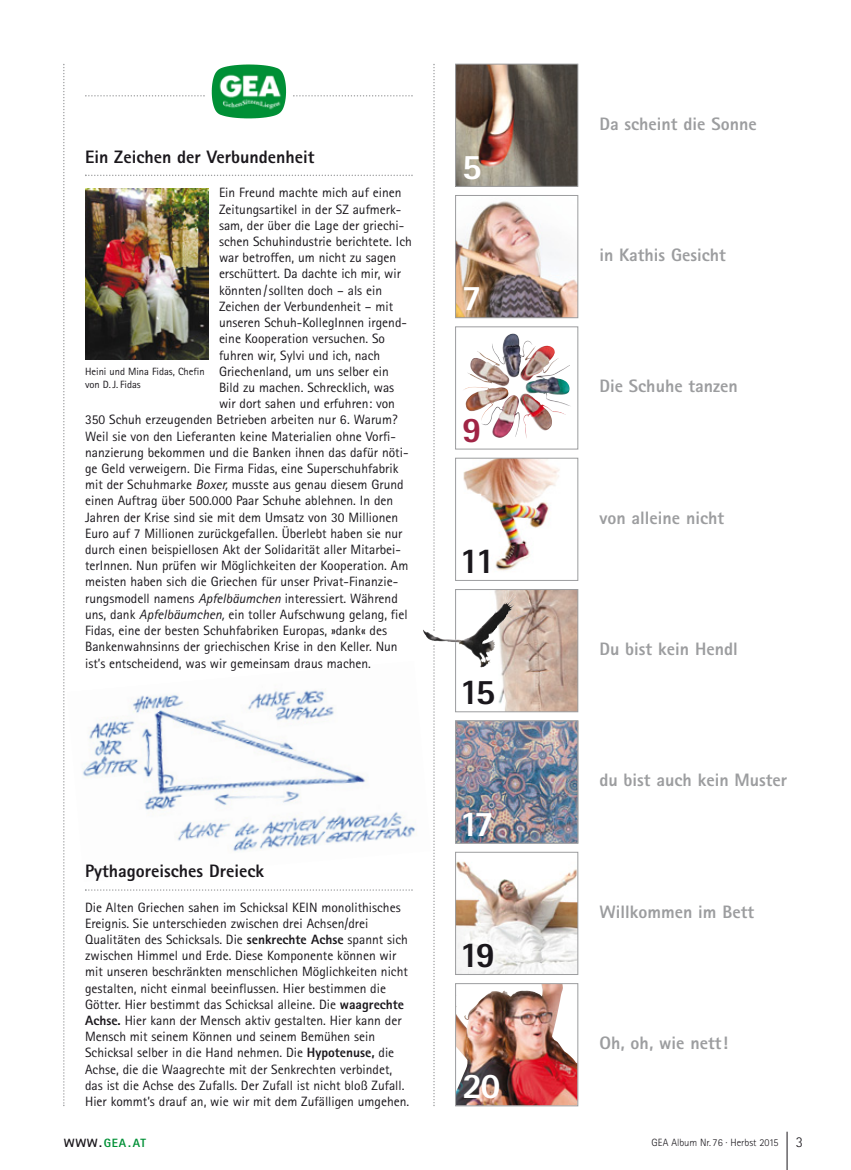
<style>
.page{position:relative;width:851px;height:1170px;background:#fff}
.page>*{position:absolute;margin:0;border:0;box-sizing:border-box;transform-origin:0 0}
.t1{font:800 36px "Rotis Sans Serif";color:#1a171c}
.t2{font:800 36px "Rotis Sans Serif";color:#fff}
.t3{font:800 36px "Rotis Sans Serif";color:#a02445}
.t4{font:800 18px "Rotis Sans Serif";color:#9c9d9f}
.t5{font:800 18px "Rotis Sans Serif";color:#1a171c}
.t6{font:13.5px/16.2px "Rotis Sans Serif";color:#1a171c}
.t7{font:800 12px "Rotis Sans Serif";letter-spacing:.055em;color:#009036}
.t8{font:10.5px/12.6px "Rotis Sans Serif";color:#1a171c}
.t9{font:300 10.5px "Rotis Sans Serif";color:#1a171c}
.s1{font-style:italic}
.s2{font-weight:800}
.s3{color:#1a171c}
.s4{font-size:15px}
</style>
<div class="page">
<img style="left:82px;top:690px;width:335px;height:162px">
<hr style="left:786px;top:1131px;width:1px;height:38px;background:#1a171c">
<img style="left:457px;top:66px;width:119px;height:119px">
<div style="left:455px;top:64px;width:123px;height:123px;border:1px solid #9c9d9f"></div>
<img style="left:457px;top:201px;width:119px;height:115px">
<div style="left:455px;top:195px;width:123px;height:123px;border:1px solid #9c9d9f"></div>
<img style="left:464px;top:333px;width:106px;height:105px">
<img style="left:512px;top:333px;width:46px;height:48px">
<div style="left:455px;top:326px;width:123px;height:123px;border:1px solid #9c9d9f"></div>
<img style="left:463px;top:460px;width:97px;height:111px">
<div style="left:455px;top:458px;width:123px;height:122px;border:1px solid #9c9d9f"></div>
<img style="left:457px;top:722px;width:119px;height:119px">
<div style="left:455px;top:720px;width:123px;height:123px;border:1px solid #9c9d9f"></div>
<img style="left:457px;top:861px;width:119px;height:111px">
<div style="left:455px;top:851px;width:123px;height:123px;border:1px solid #9c9d9f"></div>
<img style="left:457px;top:985px;width:119px;height:119px">
<div style="left:455px;top:983px;width:123px;height:123px;border:1px solid #9c9d9f"></div>
<svg style="left:63px;top:64px;width:2px;height:1042px"></svg>
<svg style="left:433px;top:64px;width:1px;height:525px"></svg>
<svg style="left:433px;top:645px;width:1px;height:461px"></svg>
<img style="left:457px;top:591px;width:119px;height:119px">
<div style="left:455px;top:589px;width:123px;height:123px;border:1px solid #9c9d9f"></div>
<img style="left:212px;top:64px;width:66px;height:27px">
<img style="left:423px;top:590px;width:92px;height:50px">
<svg style="left:293px;top:95px;width:119px;height:1px"></svg>
<svg style="left:85px;top:95px;width:120px;height:1px"></svg>
<svg style="left:85px;top:174px;width:327px;height:2px"></svg>
<svg style="left:85px;top:889px;width:327px;height:1px"></svg>
<img style="left:85px;top:188px;width:123px;height:171px">
<h2 class="t5" style="left:85px;top:150px;width:231px">Ein Zeichen der Verbundenheit</h2>
<p class="t6" style="left:219px;top:186px;width:184px">Ein Freund machte mich auf einen</p>
<p class="t6" style="left:219px;top:202px;width:184px">Zeitungsartikel in der SZ aufmerk-</p>
<p class="t6" style="left:219px;top:218px;width:187px">sam, der über die Lage der griechi-</p>
<p class="t6" style="left:219px;top:235px;width:194px">schen Schuhindustrie berichtete. Ich</p>
<p class="t6" style="left:219px;top:251px;width:179px">war betroffen, um nicht zu sagen</p>
<p class="t6" style="left:219px;top:267px;width:183px">erschüttert. Da dachte ich mir, wir</p>
<p class="t6" style="left:219px;top:283px;width:165px">könnten/sollten doch – als ein</p>
<p class="t6" style="left:219px;top:299px;width:176px">Zeichen der Verbundenheit – mit</p>
<p class="t6" style="left:219px;top:316px;width:189px">unseren Schuh-KollegInnen irgend-</p>
<p class="t6" style="left:219px;top:332px;width:167px">eine Kooperation versuchen. So</p>
<p class="t6" style="left:219px;top:348px;width:163px">fuhren wir, Sylvi und ich, nach</p>
<p class="t6" style="left:219px;top:364px;width:171px">Griechenland, um uns selber ein</p>
<p class="t6" style="left:219px;top:380px;width:177px">Bild zu machen. Schrecklich, was</p>
<p class="t6" style="left:219px;top:397px;width:177px">wir dort sahen und erfuhren: von</p>
<p class="t6" style="left:85px;top:413px;width:314px">350 Schuh erzeugenden Betrieben arbeiten nur 6. Warum?</p>
<p class="t6" style="left:85px;top:429px;width:312px">Weil sie von den Lieferanten keine Materialien ohne Vorfi -</p>
<p class="t6" style="left:85px;top:445px;width:325px">nanzierung bekommen und die Banken ihnen das dafür nöti-</p>
<p class="t6" style="left:85px;top:461px;width:315px">ge Geld verweigern. Die Firma Fidas, eine Superschuhfabrik</p>
<p class="t6" style="left:85px;top:478px;width:320px">mit der Schuhmarke <span class="s1">Boxer,</span> musste aus genau diesem Grund</p>
<p class="t6" style="left:85px;top:494px;width:309px">einen Auftrag über 500.000 Paar Schuhe ablehnen. In den</p>
<p class="t6" style="left:85px;top:510px;width:314px">Jahren der Krise sind sie mit dem Umsatz von 30 Millionen</p>
<p class="t6" style="left:85px;top:526px;width:319px">Euro auf 7 Millionen zurückgefallen. Überlebt haben sie nur</p>
<p class="t6" style="left:85px;top:542px;width:317px">durch einen beispiellosen Akt der Solidarität aller Mitarbei -</p>
<p class="t6" style="left:85px;top:559px;width:325px">terInnen. Nun prüfen wir Möglichkeiten der Kooperation. Am</p>
<p class="t6" style="left:85px;top:575px;width:314px">meisten haben sich die Griechen für unser Privat-Finanzie -</p>
<p class="t6" style="left:85px;top:591px;width:314px">rungsmodell namens <span class="s1">Apfelbäumchen</span> interessiert. Während</p>
<p class="t6" style="left:85px;top:607px;width:324px">uns, dank <span class="s1">Apfelbäumchen,</span> ein toller Aufschwung gelang, fiel</p>
<p class="t6" style="left:85px;top:623px;width:303px">Fidas, eine der besten Schuhfabriken Europas, »dank« des</p>
<p class="t6" style="left:85px;top:640px;width:314px">Bankenwahnsinns der griechischen Krise in den Keller. Nun</p>
<p class="t6" style="left:85px;top:656px;width:287px">ist’s entscheidend, was wir gemeinsam draus machen.</p>
<p class="t8" style="left:85px;top:366px;width:121px">Heini und Mina Fidas, Chefin von D. J. Fidas</p>
<h2 class="t5" style="left:85px;top:864px;width:180px">Pythagoreisches Dreieck</h2>
<p class="t6" style="left:85px;top:900px;width:326px">Die Alten Griechen sahen im Schicksal KEIN monolithisches Ereignis. Sie unterschieden zwischen drei Achsen/drei Qualitäten des Schicksals. Die <span class="s2">senkrechte Achse</span> spannt sich zwischen Himmel und Erde. Diese Komponente können wir mit unseren beschränkten menschlichen Möglichkeiten nicht gestalten, nicht einmal beeinflussen. Hier bestimmen die Götter. Hier bestimmt das Schicksal alleine. Die <span class="s2">waagrechte Achse.</span> Hier kann der Mensch aktiv gestalten. Hier kann der Mensch mit seinem Können und seinem Bemühen sein Schicksal selber in die Hand nehmen. Die <span class="s2">Hypotenuse,</span> die Achse, die die Waagrechte mit der Senkrechten verbindet, das ist die Achse des Zufalls. Der Zufall ist nicht bloß Zufall.<br>Hier kommt’s drauf an, wie wir mit dem Zufälligen umgehen.</p>
<h1 class="t2" style="left:461px;top:154px;width:22px">5</h1>
<h1 class="t2" style="left:461px;top:285px;width:22px">7</h1>
<h1 class="t3" style="left:461px;top:417px;width:22px">9</h1>
<h1 class="t1" style="left:459px;top:548px;width:38px">11</h1>
<h1 class="t1" style="left:459px;top:679px;width:38px">15</h1>
<h1 class="t2" style="left:459px;top:810px;width:36px">17</h1>
<h1 class="t1" style="left:459px;top:942px;width:38px">19</h1>
<h1 class="t2" style="left:462px;top:1073px;width:40px">20</h1>
<h2 class="t4" style="left:599px;top:117px;width:159px">Da scheint die Sonne</h2>
<h2 class="t4" style="left:599px;top:248px;width:128px">in Kathis Gesicht</h2>
<h2 class="t4" style="left:599px;top:380px;width:140px">Die Schuhe tanzen</h2>
<h2 class="t4" style="left:599px;top:511px;width:126px">von alleine nicht</h2>
<h2 class="t4" style="left:599px;top:642px;width:140px">Du bist kein Hendl</h2>
<h2 class="t4" style="left:599px;top:773px;width:189px">du bist auch kein Muster</h2>
<h2 class="t4" style="left:599px;top:905px;width:156px">Willkommen im Bett</h2>
<h2 class="t4" style="left:599px;top:1036px;width:130px">Oh, oh, wie nett!</h2>
<p class="t7" style="left:64px;top:1138px;width:84px"><span class="s3">WWW.</span>GEA.AT</p>
<p class="t9" style="left:651px;top:1138px;width:153px">GEA Album Nr. 76 · Herbst 2015 <span class="s4">3</span></p>
</div>
